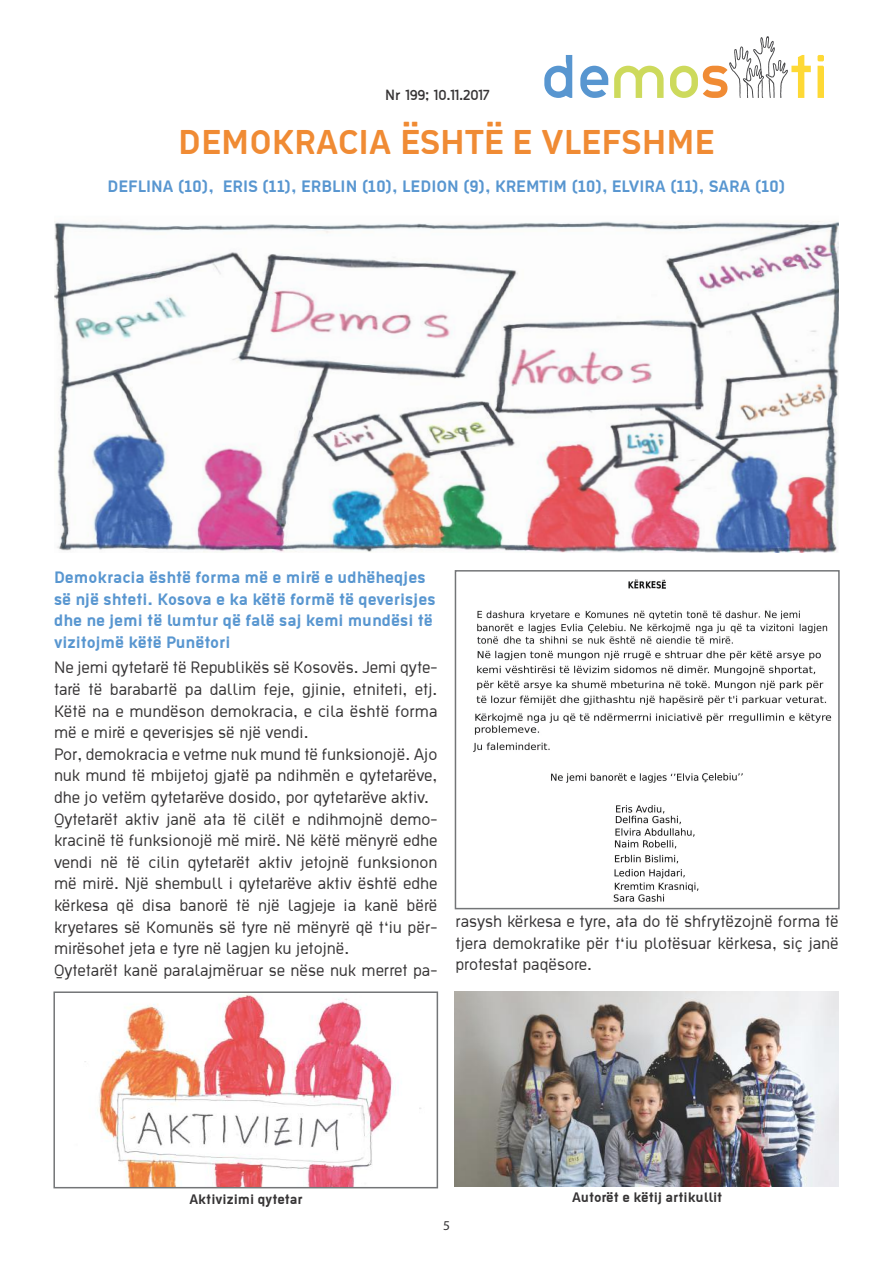
<style>
.page{position:relative;width:893px;height:1263px;background:#fff}
.page>*{position:absolute;margin:0;border:0;box-sizing:border-box;transform-origin:0 0}
.t1{font:700 37.5px "Ekstropia";color:#f08b34}
.t2{font:18px/21.6px "Ekstropia";color:#363435}
.t3{font:700 18px/21.6px "Ekstropia";color:#5896d0}
.t4{font:700 15px "Ekstropia";color:#363435}
.t5{font:13.5px "Thelbi Kujtesa";color:#363435}
.t6{font:13.5px "Myriad Pro";color:#363435}
</style>
<div class="page">
<svg style="left:544px;top:55px;width:28px;height:43px"></svg>
<svg style="left:580px;top:66px;width:28px;height:32px"></svg>
<svg style="left:614px;top:66px;width:50px;height:32px"></svg>
<svg style="left:817px;top:55px;width:7px;height:43px"></svg>
<svg style="left:670px;top:36px;width:141px;height:62px"></svg>
<img style="left:54px;top:221px;width:785px;height:332px">
<img style="left:455px;top:991px;width:383px;height:196px">
<img style="left:84px;top:994px;width:337px;height:191px">
<div style="left:53px;top:991px;width:385px;height:197px;border:2px solid #737577"></div>
<img style="left:473px;top:579px;width:359px;height:323px">
<div style="left:455px;top:570px;width:385px;height:339px;border:2px solid #737577"></div>
<p class="t5" style="left:385px;top:85px;width:106px">Nr 199; 10.11.2017</p>
<h1 class="t1" style="left:178px;top:120px;width:538px">DEMOKRACIA ËSHTË E VLEFSHME</h1>
<p class="t3" style="left:107px;top:175px;width:679px">DEFLINA (10), ERIS (11), ERBLIN (10), LEDION (9), KREMTIM (10), ELVIRA (11), SARA (10)</p>
<p class="t3" style="left:54px;top:566px;width:383px">Demokracia është forma më e mirë e udhëheqjes së një shteti. Kosova e ka këtë formë të qeverisjes dhe ne jemi të lumtur që falë saj kemi mundësi të vizitojmë këtë Punëtori</p>
<p class="t2" style="left:54px;top:656px;width:385px">Ne jemi qytetarë të Republikës së Kosovës. Jemi qyte&shy;tarë të barabartë pa dallim feje, gjinie, etniteti, etj.<br>Këtë na e mundëson demokracia, e cila është forma më e mirë e qeverisjes së një vendi.<br>Por, demokracia e vetme nuk mund të funksionojë. Ajo nuk mund të mbijetoj gjatë pa ndihmën e qytetarëve, dhe jo vetëm qytetarëve dosido, por qytetarëve aktiv.<br>Qytetarët aktiv janë ata të cilët e ndihmojnë demo&shy;kracinë të funksionojë më mirë. Në këtë mënyrë edhe vendi në të cilin qytetarët aktiv jetojnë funksionon më mirë. Një shembull i qytetarëve aktiv është edhe kërkesa që disa banorë të një lagjeje ia kanë bërë kryetares së Komunës së tyre në mënyrë që t‘iu për&shy;mirësohet jeta e tyre në lagjen ku jetojnë.<br>Qytetarët kanë paralajmëruar se nëse nuk merret pa-</p>
<p class="t2" style="left:455px;top:910px;width:385px;text-align:justify">rasysh kërkesa e tyre, ata do të shfrytëzojnë forma të tjera demokratike për t‘iu plotësuar kërkesa, siç janë protestat paqësore.</p>
<p class="t4" style="left:189px;top:1190px;width:115px">Aktivizimi qytetar</p>
<p class="t4" style="left:572px;top:1188px;width:152px">Autorët e këtij artikullit</p>
<p class="t6" style="left:443px;top:1217px;width:8px">5</p>
</div>
